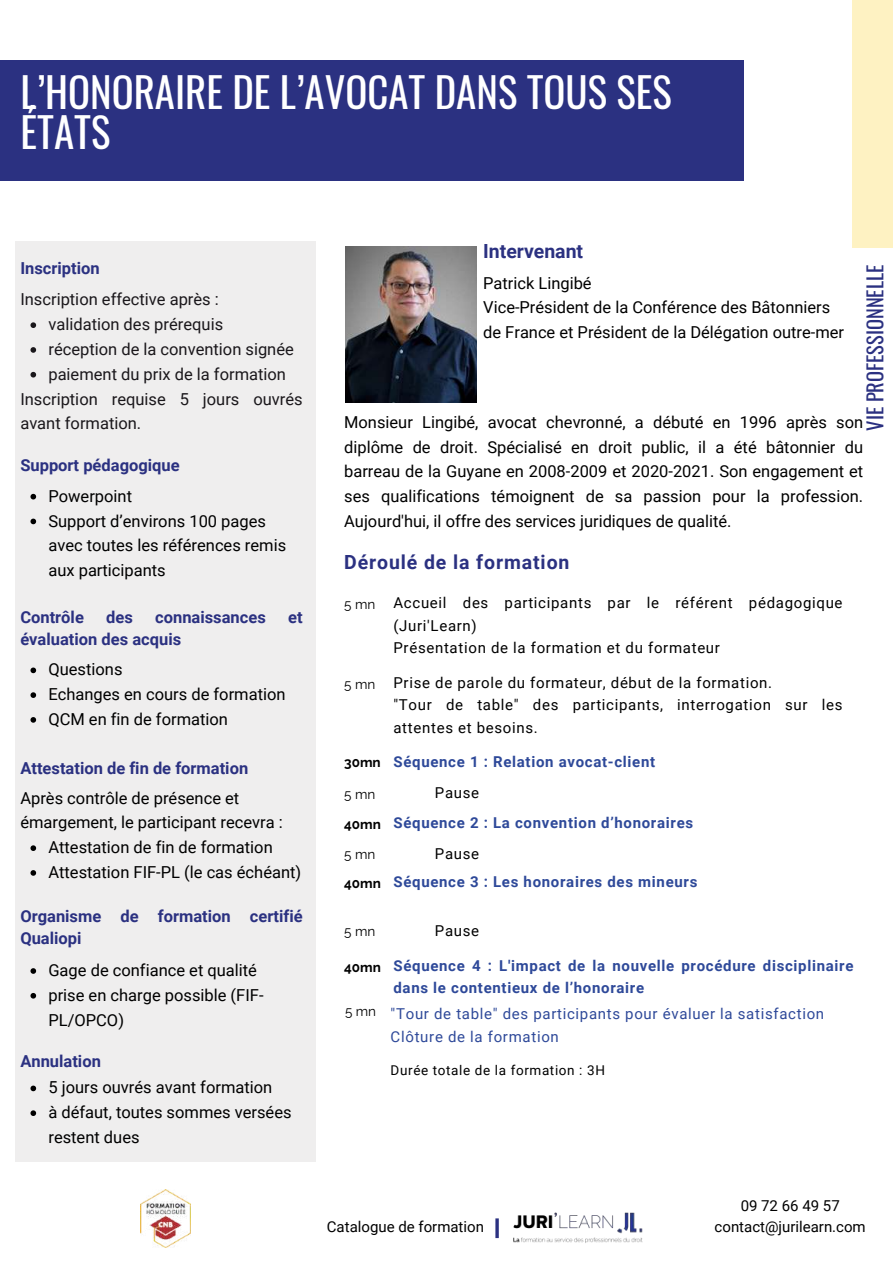
<style>
.page{position:relative;width:893px;height:1264px;background:#fff}
.page>*{position:absolute;margin:0;border:0;box-sizing:border-box;transform-origin:0 0}
.t1{font:40.8px/40.5px "Oswald";color:#fff}
.t2{font:20.4px "Oswald";color:#2b3181}
.t3{font:700 19.5px "Roboto";letter-spacing:.045em;color:#2b3181}
.t4{font:700 19.5px "Roboto";color:#2b3181}
.t5{font:16.5px/24.8px "Roboto";color:#000}
.t6{font:16.5px "Roboto";color:#1a171b}
.t7{font:700 16.5px/22.5px "Roboto";color:#2b3181}
.t8{font:15px/22.5px "Roboto";letter-spacing:.045em;color:#000}
.t9{font:700 15px/22.5px "Roboto";letter-spacing:.045em;color:#2e4999}
.t10{font:15px/22.5px "Roboto";letter-spacing:.045em;color:#2e4999}
.t11{font:15px/20.2px "Roboto";color:#000;text-align:center}
.t12{font:13.5px "Roboto";letter-spacing:.045em;color:#000}
.t13{font:13.5px "Raleway";color:#000}
.t14{font:700 13.5px "Raleway";color:#000}
</style>
<div class="page">
<div style="left:0;top:60px;width:743px;height:121px;background:#2b3181"></div>
<div style="left:852px;top:0;width:40px;height:248px;background:#fef2c2"></div>
<div style="left:15px;top:241px;width:300px;height:920px;background:#eeeded"></div>
<svg style="left:30px;top:322px;width:6px;height:6px"></svg>
<svg style="left:30px;top:347px;width:6px;height:6px"></svg>
<svg style="left:30px;top:372px;width:6px;height:5px"></svg>
<svg style="left:30px;top:494px;width:6px;height:5px"></svg>
<svg style="left:30px;top:518px;width:6px;height:6px"></svg>
<svg style="left:30px;top:667px;width:6px;height:6px"></svg>
<svg style="left:30px;top:692px;width:6px;height:6px"></svg>
<svg style="left:30px;top:717px;width:6px;height:5px"></svg>
<svg style="left:30px;top:845px;width:6px;height:6px"></svg>
<svg style="left:30px;top:870px;width:6px;height:5px"></svg>
<svg style="left:30px;top:968px;width:6px;height:5px"></svg>
<svg style="left:30px;top:993px;width:6px;height:5px"></svg>
<svg style="left:30px;top:1085px;width:6px;height:6px"></svg>
<svg style="left:30px;top:1110px;width:6px;height:5px"></svg>
<img style="left:345px;top:247px;width:132px;height:155px">
<hr style="left:495px;top:1218px;width:3px;height:19px;background:#2b3181">
<img style="left:140px;top:1189px;width:50px;height:58px">
<img style="left:513px;top:1212px;width:130px;height:31px">
<h1 class="t1" style="left:21px;top:70px;width:652px">L’HONORAIRE DE L’AVOCAT DANS TOUS SES<br>ÉTATS</h1>
<p class="t7" style="left:20px;top:257px;width:81px">Inscription</p>
<p class="t6" style="left:20px;top:290px;width:200px">Inscription effective après :</p>
<p class="t6" style="left:48px;top:315px;width:176px">validation des prérequis</p>
<p class="t6" style="left:48px;top:340px;width:247px">réception de la convention signée</p>
<p class="t6" style="left:48px;top:364px;width:239px">paiement du prix de la formation</p>
<p class="t6" style="left:20px;top:389px;width:284px">Inscription requise 5 jours ouvrés</p>
<p class="t6" style="left:20px;top:414px;width:122px">avant formation.</p>
<p class="t7" style="left:20px;top:454px;width:161px">Support pédagogique</p>
<p class="t5" style="left:48px;top:483px;width:239px">Powerpoint<br>Support d’environs 100 pages avec toutes les références remis aux participants</p>
<p class="t7" style="left:20px;top:606px;width:65px">Contrôle</p>
<p class="t7" style="left:106px;top:606px;width:28px">des</p>
<p class="t7" style="left:155px;top:606px;width:112px">connaissances</p>
<p class="t7" style="left:288px;top:606px;width:16px">et</p>
<p class="t7" style="left:20px;top:628px;width:162px">évaluation des acquis</p>
<p class="t5" style="left:48px;top:657px;width:239px">Questions<br>Echanges en cours de formation<br>QCM en fin de formation</p>
<p class="t7" style="left:20px;top:757px;width:229px">Attestation de fin de formation</p>
<p class="t5" style="left:20px;top:785px;width:220px">Après contrôle de présence et</p>
<p class="t5" style="left:20px;top:810px;width:264px">émargement, le participant recevra :</p>
<p class="t5" style="left:48px;top:835px;width:226px">Attestation de fin de formation</p>
<p class="t5" style="left:48px;top:860px;width:254px">Attestation FIF-PL (le cas échéant)</p>
<p class="t7" style="left:20px;top:904px;width:284px">Organisme de formation certifié<br>Qualiopi</p>
<p class="t5" style="left:48px;top:958px;width:217px">Gage de confiance et qualité prise en charge possible (FIF-<br>PL/OPCO)</p>
<p class="t7" style="left:20px;top:1049px;width:82px">Annulation</p>
<p class="t5" style="left:48px;top:1075px;width:245px">5 jours ouvrés avant formation<br>à défaut, toutes sommes versées restent dues</p>
<p class="t4" style="left:483px;top:240px;width:101px">Intervenant</p>
<p class="t2" style="left:859px;top:430px;width:167px;rotate:-90deg">VIE PROFESSIONNELLE</p>
<p class="t5" style="left:483px;top:270px;width:362px">Patrick Lingibé<br>Vice-Président de la Conférence des Bâtonniers de France et Président de la Délégation outre-mer</p>
<p class="t5" style="left:344px;top:410px;width:520px;text-align:justify">Monsieur Lingibé, avocat chevronné, a débuté en 1996 après son diplôme de droit. Spécialisé en droit public, il a été bâtonnier du barreau de la Guyane en 2008-2009 et 2020-2021. Son engagement et ses qualifications témoignent de sa passion pour la profession.<br>Aujourd'hui, il offre des services juridiques de qualité.</p>
<p class="t3" style="left:344px;top:551px;width:227px">Déroulé de la formation</p>
<p class="t8" style="left:393px;top:592px;width:450px">Accueil des participants par le référent pédagogique (Juri'Learn)<br>Présentation de la formation et du formateur</p>
<p class="t8" style="left:393px;top:671px;width:450px">Prise de parole du formateur, début de la formation.<br>"Tour de table" des participants, interrogation sur les attentes et besoins.</p>
<p class="t9" style="left:393px;top:750px;width:263px">Séquence 1 : Relation avocat-client</p>
<p class="t13" style="left:344px;top:596px;width:33px">5 mn</p>
<p class="t13" style="left:344px;top:676px;width:33px">5 mn</p>
<p class="t14" style="left:344px;top:754px;width:38px">30mn</p>
<p class="t13" style="left:344px;top:785px;width:33px">5 mn</p>
<p class="t8" style="left:435px;top:782px;width:46px">Pause</p>
<p class="t14" style="left:344px;top:816px;width:38px">40mn</p>
<p class="t9" style="left:393px;top:811px;width:301px">Séquence 2 : La convention d’honoraires</p>
<p class="t13" style="left:344px;top:846px;width:33px">5 mn</p>
<p class="t8" style="left:435px;top:842px;width:46px">Pause</p>
<p class="t14" style="left:344px;top:875px;width:38px">40mn</p>
<p class="t9" style="left:393px;top:871px;width:305px">Séquence 3 : Les honoraires des mineurs</p>
<p class="t13" style="left:344px;top:923px;width:33px">5 mn</p>
<p class="t8" style="left:435px;top:919px;width:46px">Pause</p>
<p class="t14" style="left:344px;top:958px;width:38px">40mn</p>
<p class="t9" style="left:393px;top:954px;width:461px">Séquence 4 : L'impact de la nouvelle procédure disciplinaire dans le contentieux de l’honoraire</p>
<p class="t13" style="left:345px;top:1003px;width:33px">5 mn</p>
<p class="t10" style="left:390px;top:1002px;width:435px">"Tour de table" des participants pour évaluer la satisfaction<br>Clôture de la formation</p>
<p class="t12" style="left:390px;top:1062px;width:216px">Durée totale de la formation : 3H</p>
<p class="t11" style="left:327px;top:1216px;width:159px">Catalogue de formation</p>
<p class="t11" style="left:714px;top:1195px;width:153px">09 72 66 49 57 contact@jurilearn.com</p>
</div>
